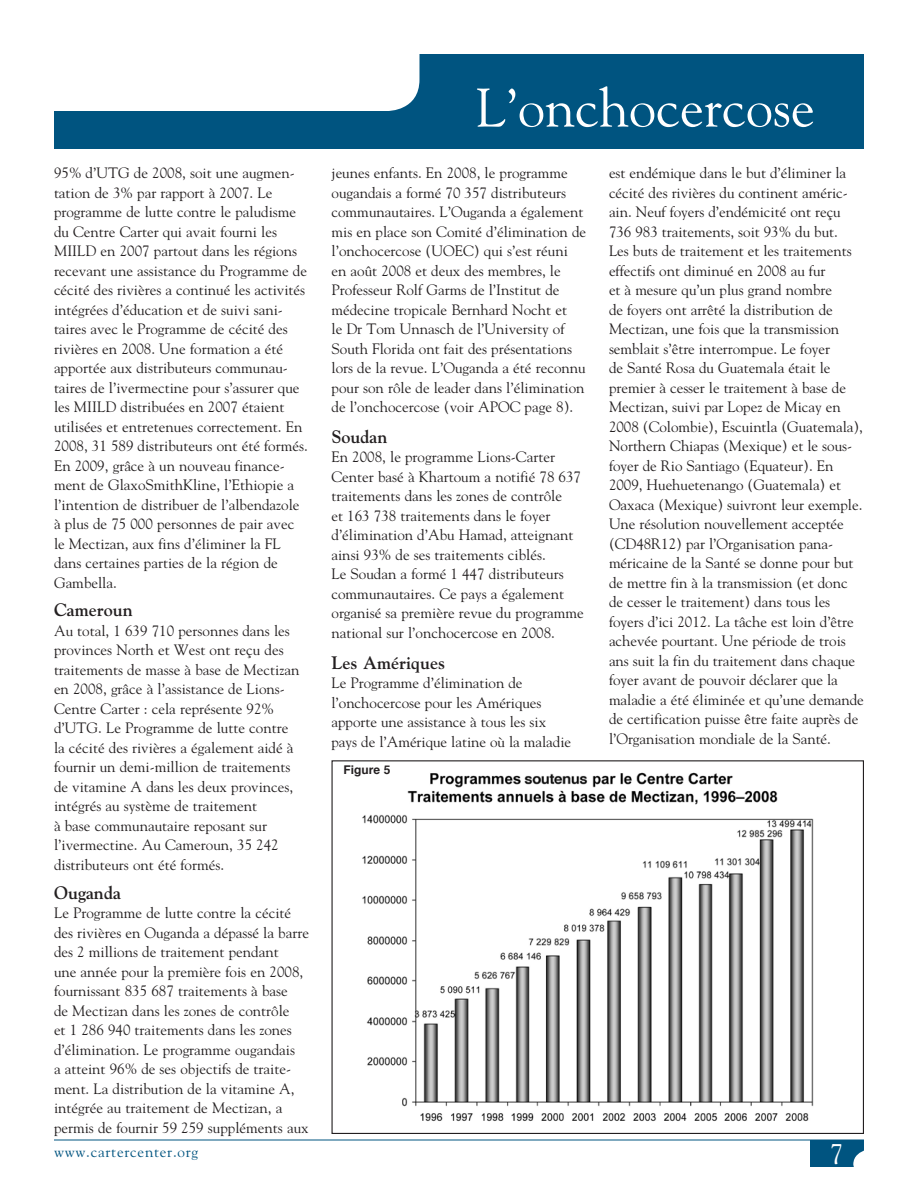
<style>
.page{position:relative;width:918px;height:1188px;background:#fff}
.page>*{position:absolute;margin:0;border:0;box-sizing:border-box;transform-origin:0 0}
.French_Body{font:54px "Goudy";color:#fff}
.t1{font:27px "Goudy";color:#fff}
.Subhead{font:18px "Goudy Bold Os F";color:#231f20}
.French_Body-2{font:15px/19.5px "Goudy";color:#231f20}
.t2{font:15px "Goudy";letter-spacing:.05em;color:#005480}
.t3{font:700 12px "Helvetica";color:#231f20}
</style>
<div class="page">
<img style="left:362px;top:772px;width:452px;height:350px">
<div style="left:54px;top:54px;width:810px;height:94px;background:#005480"></div>
<div style="left:54px;top:54px;width:365px;height:57px;background:#fff"></div>
<div style="left:810px;top:1140px;width:54px;height:27px;background:#005480"></div>
<div style="left:853px;top:1147px;width:54px;height:34px;background:#fff;border-radius:50%"></div>
<hr style="left:54px;top:1140px;width:810px;height:1px;background:#005480">
<div style="left:344px;top:765px;width:70px;height:20px;background:#fff"></div>
<p class="French_Body-2" style="left:54px;top:163px;width:255px">95% d’UTG de 2008, soit une augmen&shy;tation de 3% par rapport à 2007. Le programme de lutte contre le paludisme du Centre Carter qui avait fourni les MIILD en 2007 partout dans les régions recevant une assistance du Programme de cécité des rivières a continué les activités intégrées d’éducation et de suivi sani&shy;taires avec le Programme de cécité des rivières en 2008. Une formation a été apportée aux distributeurs communau&shy;taires de l’ivermectine pour s’assurer que les MIILD distribuées en 2007 étaient utilisées et entretenues correctement. En 2008, 31 589 distributeurs ont été formés.<br>En 2009, grâce à un nouveau finance&shy;ment de GlaxoSmithKline, l’Ethiopie a l’intention de distribuer de l’albendazole à plus de 75 000 personnes de pair avec le Mectizan, aux fins d’éliminer la FL dans certaines parties de la région de Gambella.</p>
<p class="Subhead" style="left:54px;top:599px;width:81px">Cameroun</p>
<p class="French_Body-2" style="left:54px;top:620px;width:247px">Au total, 1 639 710 personnes dans les provinces North et West ont reçu des traitements de masse à base de Mectizan en 2008, grâce à l’assistance de Lions-Centre Carter : cela représente 92% d’UTG. Le Programme de lutte contre la cécité des rivières a également aidé à fournir un demi-million de traitements de vitamine A dans les deux provinces, intégrés au système de traitement<br>à base communautaire reposant sur l’ivermectine. Au Cameroun, 35 242 distributeurs ont été formés.</p>
<p class="Subhead" style="left:54px;top:882px;width:68px">Ouganda</p>
<p class="French_Body-2" style="left:54px;top:903px;width:257px">Le Programme de lutte contre la cécité des rivières en Ouganda a dépassé la barre des 2 millions de traitement pendant<br>une année pour la première fois en 2008, fournissant 835 687 traitements à base<br>de Mectizan dans les zones de contrôle<br>et 1 286 940 traitements dans les zones d’élimination. Le programme ougandais<br>a atteint 96% de ses objectifs de traite&shy;ment. La distribution de la vitamine A, intégrée au traitement de Mectizan, a permis de fournir 59 259 suppléments aux</p>
<p class="French_Body" style="left:476px;top:74px;width:340px">L’onchocercose</p>
<p class="French_Body-2" style="left:332px;top:163px;width:256px">jeunes enfants. En 2008, le programme ougandais a formé 70 357 distributeurs communautaires. L’Ouganda a également mis en place son Comité d’élimination de l’onchocercose (UOEC) qui s’est réuni en août 2008 et deux des membres, le Professeur Rolf Garms de l’Institut de médecine tropicale Bernhard Nocht et<br>le Dr Tom Unnasch de l’University of South Florida ont fait des présentations lors de la revue. L’Ouganda a été reconnu pour son rôle de leader dans l’élimination de l’onchocercose (voir APOC page 8).</p>
<p class="Subhead" style="left:332px;top:426px;width:58px">Soudan</p>
<p class="French_Body-2" style="left:332px;top:447px;width:254px">En 2008, le programme Lions-Carter Center basé à Khartoum a notifié 78 637 traitements dans les zones de contrôle<br>et 163 738 traitements dans le foyer d’élimination d’Abu Hamad, atteignant ainsi 93% de ses traitements ciblés.<br>Le Soudan a formé 1 447 distributeurs communautaires. Ce pays a également organisé sa première revue du programme national sur l’onchocercose en 2008.</p>
<p class="Subhead" style="left:332px;top:651px;width:115px">Les Amériques</p>
<p class="French_Body-2" style="left:332px;top:673px;width:241px">Le Programme d’élimination de l’onchocercose pour les Amériques apporte une assistance à tous les six pays de l’Amérique latine où la maladie</p>
<p class="t3" style="left:344px;top:760px;width:49px">Figure 5</p>
<p class="French_Body-2" style="left:609px;top:163px;width:256px">est endémique dans le but d’éliminer la cécité des rivières du continent améric&shy;ain. Neuf foyers d’endémicité ont reçu 736 983 traitements, soit 93% du but.<br>Les buts de traitement et les traitements effectifs ont diminué en 2008 au fur<br>et à mesure qu’un plus grand nombre<br>de foyers ont arrêté la distribution de Mectizan, une fois que la transmission semblait s’être interrompue. Le foyer<br>de Santé Rosa du Guatemala était le premier à cesser le traitement à base de Mectizan, suivi par Lopez de Micay en 2008 (Colombie), Escuintla (Guatemala), Northern Chiapas (Mexique) et le sous&shy;foyer de Rio Santiago (Equateur). En 2009, Huehuetenango (Guatemala) et Oaxaca (Mexique) suivront leur exemple.<br>Une résolution nouvellement acceptée (CD48R12) par l’Organisation pana&shy;méricaine de la Santé se donne pour but de mettre fin à la transmission (et donc de cesser le traitement) dans tous les foyers d’ici 2012. La tâche est loin d’être achevée pourtant. Une période de trois ans suit la fin du traitement dans chaque foyer avant de pouvoir déclarer que la maladie a été éliminée et qu’une demande de certification puisse être faite auprès de l’Organisation mondiale de la Santé.</p>
<p class="t2" style="left:54px;top:1142px;width:146px">www.cartercenter.org</p>
<p class="t1" style="left:830px;top:1136px;width:15px">7</p>
</div>
